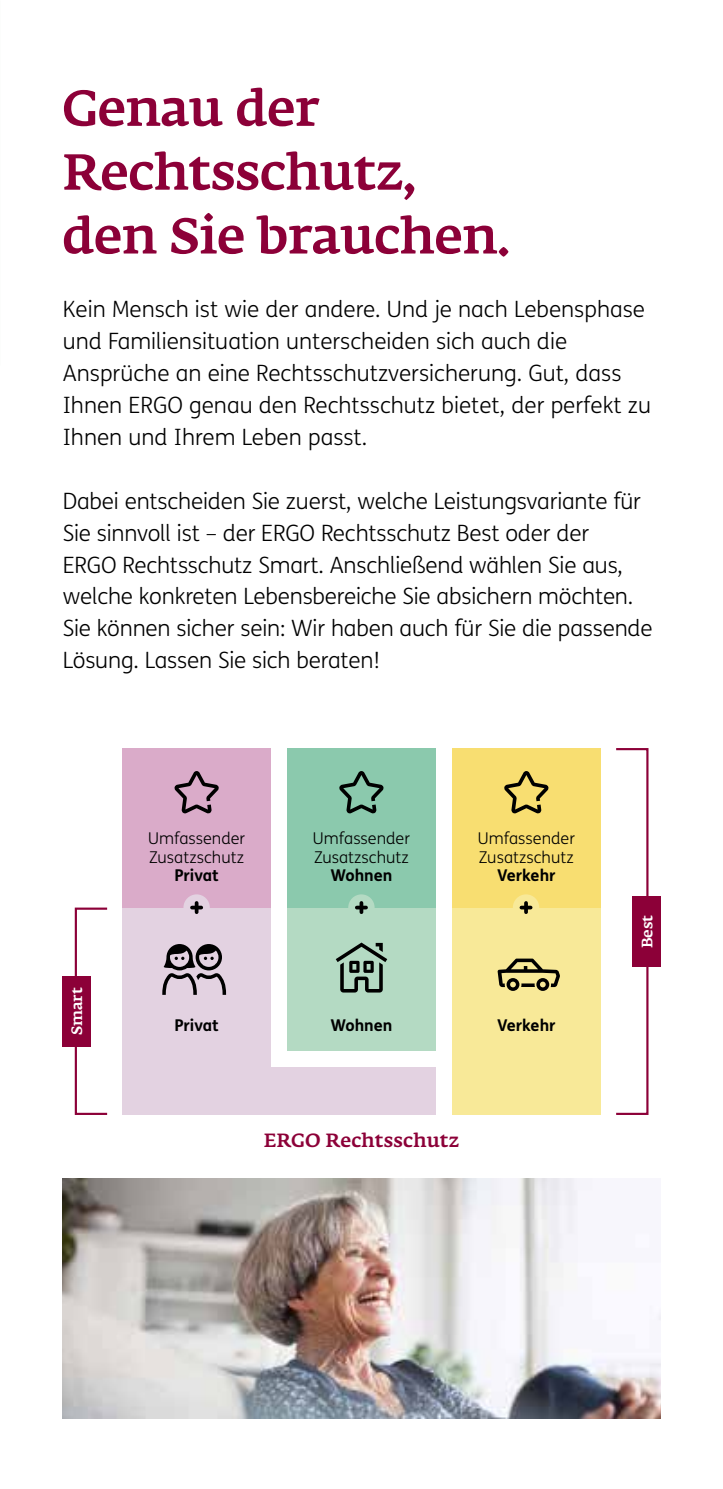
<style>
.page{position:relative;width:723px;height:1489px;background:#fff}
.page>*{position:absolute;margin:0;border:0;box-sizing:border-box;transform-origin:0 0}
.t1{font:500 50px/63.8px "Fedra Serif A Pro";letter-spacing:-.01em;color:#8c0038}
.t2{font:300 22.5px/32px "FS Me";letter-spacing:-.01em;color:#000}
.t3{font:500 19px "Fedra Serif A Pro";letter-spacing:.01em;color:#8c0038}
.t4{font:300 16.25px/18.8px "FS Me";color:#000}
.t5{font:700 16.25px "FS Me";color:#000}
.t6{font:500 15px "Fedra Serif A Pro";color:#fff}
</style>
<div class="page">
<img style="left:62px;top:1178px;width:599px;height:239px">
<svg style="left:74px;top:748px;width:575px;height:367px"></svg>
<div style="left:62px;top:975px;width:28px;height:71px;background:#8c0038"></div>
<div style="left:632px;top:896px;width:29px;height:70px;background:#8c0038"></div>
<div style="left:122px;top:905px;width:149px;height:162px;background:#e3d2e1"></div>
<svg style="left:162px;top:944px;width:64px;height:50px"></svg>
<div style="left:122px;top:1067px;width:314px;height:47px;background:#e3d2e1"></div>
<div style="left:122px;top:748px;width:149px;height:159px;background:#daabc9"></div>
<svg style="left:174px;top:771px;width:45px;height:42px"></svg>
<div style="left:452px;top:905px;width:149px;height:209px;background:#f8e998"></div>
<svg style="left:497px;top:958px;width:63px;height:32px"></svg>
<div style="left:287px;top:905px;width:149px;height:146px;background:#b4dac3"></div>
<svg style="left:336px;top:942px;width:51px;height:50px"></svg>
<div style="left:452px;top:748px;width:149px;height:159px;background:#f8de71"></div>
<svg style="left:504px;top:771px;width:45px;height:42px"></svg>
<div style="left:287px;top:748px;width:149px;height:159px;background:#8bc9ad"></div>
<svg style="left:339px;top:771px;width:45px;height:42px"></svg>
<div style="left:183px;top:894px;width:27px;height:26px;background:#e3d2e1;border-radius:50%"></div>
<svg style="left:192px;top:902px;width:9px;height:10px"></svg>
<div style="left:348px;top:894px;width:27px;height:26px;background:#b4dac3;border-radius:50%"></div>
<svg style="left:357px;top:905px;width:9px;height:4px"></svg>
<svg style="left:359px;top:902px;width:4px;height:10px"></svg>
<div style="left:513px;top:894px;width:26px;height:26px;background:#f8e998;border-radius:50%"></div>
<svg style="left:521px;top:905px;width:10px;height:4px"></svg>
<svg style="left:524px;top:902px;width:4px;height:10px"></svg>
<h1 class="t1" style="left:62px;top:77px;width:449px">Genau der<br>Rechtsschutz, den Sie brauchen.</h1>
<p class="t2" style="left:63px;top:293px;width:590px">Kein Mensch ist wie der andere. Und je nach Lebensphase und Familiensituation unterscheiden sich auch die Ansprüche an eine Rechtsschutzversicherung. Gut, dass Ihnen ERGO genau den Rechtsschutz bietet, der perfekt zu Ihnen und Ihrem Leben passt.</p>
<p class="t2" style="left:63px;top:484px;width:591px">Dabei entscheiden Sie zuerst, welche Leistungsvariante für Sie sinnvoll ist – der ERGO Rechtsschutz Best oder der<br>ERGO Rechtsschutz Smart. Anschließend wählen Sie aus, welche konkreten Lebensbereiche Sie absichern möchten.<br>Sie können sicher sein: Wir haben auch für Sie die passende Lösung. Lassen Sie sich beraten!</p>
<p class="t6" style="left:68px;top:1035px;width:49px;rotate:-90deg">Smart</p>
<p class="t4" style="left:148px;top:828px;width:99px">Umfassender<br>Zusatzschutz</p>
<p class="t5" style="left:174px;top:863px;width:46px">Privat</p>
<p class="t4" style="left:313px;top:828px;width:99px">Umfassender<br>Zusatzschutz</p>
<p class="t5" style="left:330px;top:863px;width:63px">Wohnen</p>
<p class="t4" style="left:478px;top:828px;width:99px">Umfassender<br>Zusatzschutz</p>
<p class="t5" style="left:497px;top:863px;width:60px">Verkehr</p>
<p class="t5" style="left:174px;top:1012px;width:46px">Privat</p>
<p class="t5" style="left:330px;top:1012px;width:63px">Wohnen</p>
<p class="t5" style="left:497px;top:1012px;width:60px">Verkehr</p>
<p class="t3" style="left:264px;top:1129px;width:197px">ERGO Rechtsschutz</p>
<p class="t6" style="left:639px;top:948px;width:35px;rotate:-90deg">Best</p>
</div>
